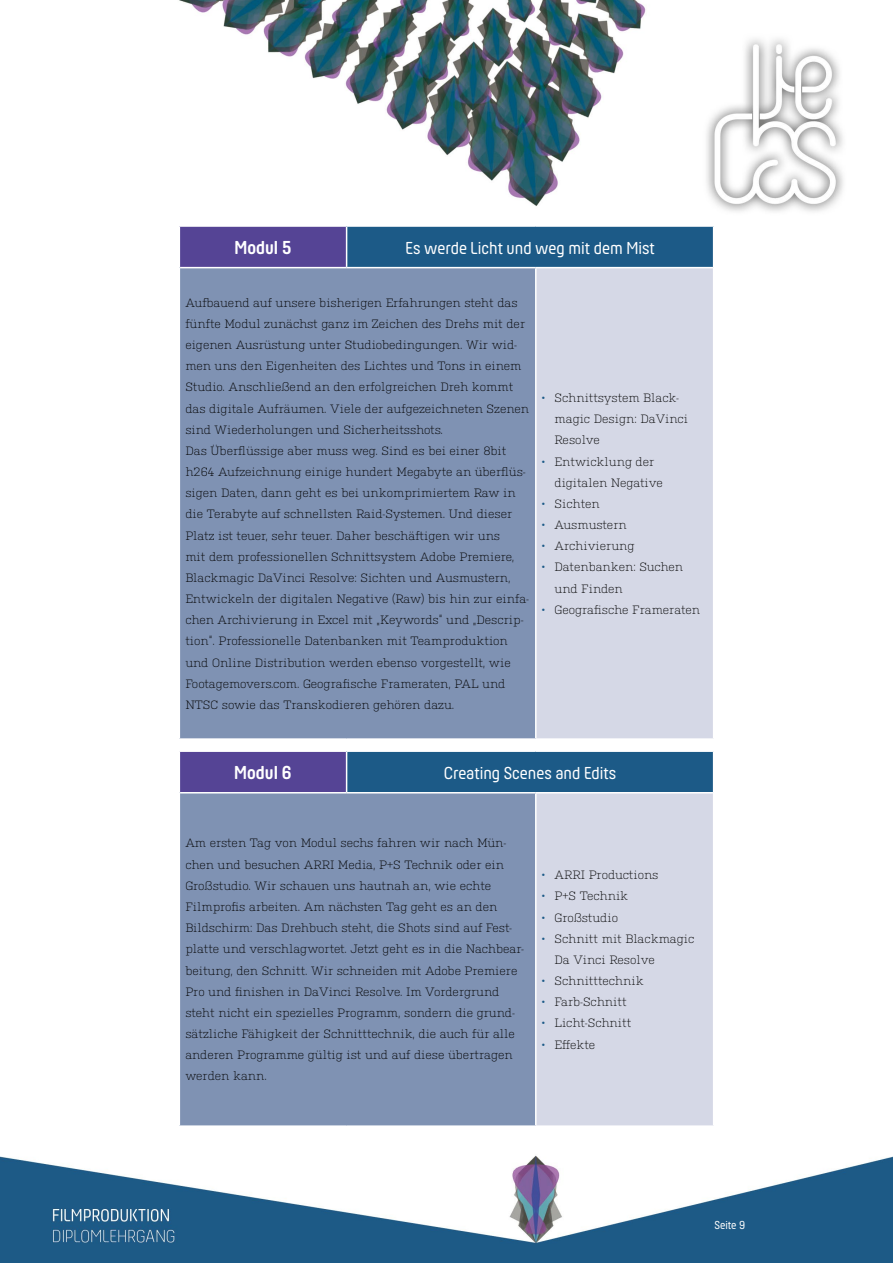
<style>
.page{position:relative;width:893px;height:1263px;background:#fff}
.page>*{position:absolute;margin:0;border:0;box-sizing:border-box;transform-origin:0 0}
.t1{font:700 19.5px "Hansom FY";color:#fff}
.t2{font:18px "Hansom FY";color:#fff}
.t3{font:300 12px/21.1px "Kulturista";color:#000}
.t4{font:300 12px "Kulturista";letter-spacing:-.02em;color:#000}
.t5{font:12px "Hansom FY";color:#fff}
.s1{color:#1c5a87}
</style>
<div class="page">
<img style="left:0;top:0;width:893px;height:1263px">
<div style="left:179px;top:226px;width:168px;height:42px;background:#554495"></div>
<div style="left:347px;top:226px;width:367px;height:42px;background:#1c5a87"></div>
<div style="left:179px;top:268px;width:357px;height:471px;background:#7f92b3"></div>
<div style="left:536px;top:268px;width:178px;height:471px;background:#d5d8e6"></div>
<hr style="left:179px;top:227px;width:1px;height:41px;background:#fff">
<hr style="left:179px;top:268px;width:1px;height:470px;background:#fff">
<hr style="left:346px;top:227px;width:1px;height:40px;background:#fff">
<hr style="left:713px;top:227px;width:1px;height:41px;background:#fff">
<hr style="left:535px;top:268px;width:1px;height:470px;background:#fff">
<hr style="left:713px;top:268px;width:1px;height:470px;background:#fff">
<hr style="left:179px;top:225px;width:168px;height:2px;background:#fff">
<hr style="left:347px;top:225px;width:189px;height:2px;background:#fff">
<hr style="left:536px;top:225px;width:178px;height:2px;background:#fff">
<hr style="left:180px;top:267px;width:167px;height:1px;background:#fff">
<hr style="left:347px;top:267px;width:189px;height:1px;background:#fff">
<hr style="left:536px;top:267px;width:177px;height:1px;background:#fff">
<hr style="left:179px;top:738px;width:168px;height:2px;background:#fff">
<hr style="left:347px;top:738px;width:189px;height:2px;background:#fff">
<hr style="left:536px;top:738px;width:178px;height:2px;background:#fff">
<div style="left:179px;top:751px;width:168px;height:42px;background:#554495"></div>
<div style="left:347px;top:751px;width:367px;height:42px;background:#1c5a87"></div>
<div style="left:179px;top:793px;width:357px;height:333px;background:#7f92b3"></div>
<div style="left:536px;top:793px;width:178px;height:333px;background:#d5d8e6"></div>
<hr style="left:179px;top:752px;width:1px;height:41px;background:#fff">
<hr style="left:179px;top:793px;width:1px;height:332px;background:#fff">
<hr style="left:179px;top:1125px;width:168px;height:2px;background:#fff">
<hr style="left:347px;top:1125px;width:189px;height:2px;background:#fff">
<hr style="left:536px;top:1125px;width:178px;height:2px;background:#fff">
<hr style="left:346px;top:752px;width:1px;height:40px;background:#fff">
<hr style="left:713px;top:752px;width:1px;height:41px;background:#fff">
<hr style="left:535px;top:793px;width:1px;height:332px;background:#fff">
<hr style="left:713px;top:793px;width:1px;height:332px;background:#fff">
<hr style="left:179px;top:750px;width:168px;height:2px;background:#fff">
<hr style="left:347px;top:750px;width:189px;height:2px;background:#fff">
<hr style="left:536px;top:750px;width:178px;height:2px;background:#fff">
<hr style="left:180px;top:792px;width:167px;height:1px;background:#fff">
<hr style="left:347px;top:792px;width:189px;height:1px;background:#fff">
<hr style="left:536px;top:792px;width:177px;height:1px;background:#fff">
<h1 class="t1" style="left:234px;top:236px;width:59px">Modul 5</h1>
<h2 class="t2" style="left:406px;top:237px;width:250px">Es werde Licht und weg mit dem Mist</h2>
<p class="t3" style="left:185px;top:291px;width:345px">Aufbauend auf unsere bisherigen Erfahrungen steht das fünfte Modul zunächst ganz im Zeichen des Drehs mit der eigenen Ausrüstung unter Studiobedingungen. Wir wid&shy;men uns den Eigenheiten des Lichtes und Tons in einem Studio. Anschließend an den erfolgreichen Dreh kommt das digitale Aufräumen. Viele der aufgezeichneten Szenen sind Wiederholungen und Sicherheitsshots.<br>Das Überflüssige aber muss weg. Sind es bei einer 8bit h264 Aufzeichnung einige hundert Megabyte an überflüs&shy;sigen Daten, dann geht es bei unkomprimiertem Raw in die Terabyte auf schnellsten Raid-Systemen. Und dieser Platz ist teuer, sehr teuer. Daher beschäftigen wir uns<br>mit dem professionellen Schnittsystem Adobe Premiere, Blackmagic DaVinci Resolve: Sichten und Ausmustern, Entwickeln der digitalen Negative (Raw) bis hin zur einfa&shy;chen Archivierung in Excel mit „Keywords“ und „Descrip&shy;tion“. Professionelle Datenbanken mit Teamproduktion und Online Distribution werden ebenso vorgestellt, wie Footagemovers.com. Geografische Frameraten, PAL und NTSC sowie das Transkodieren gehören dazu.</p>
<p class="t3" style="left:555px;top:386px;width:135px;text-indent:-13px"><span class="s1">•</span> Schnittsystem Black&shy;magic Design: DaVinci<br>Resolve</p>
<p class="t3" style="left:555px;top:450px;width:110px;text-indent:-13px"><span class="s1">•</span> Entwicklung der digitalen Negative</p>
<p class="t3" style="left:542px;top:492px;width:59px"><span class="s1">•</span> Sichten</p>
<p class="t4" style="left:542px;top:516px;width:86px"><span class="s1">•</span> Ausmustern</p>
<p class="t3" style="left:542px;top:534px;width:94px"><span class="s1">•</span> Archivierung</p>
<p class="t3" style="left:555px;top:556px;width:130px;text-indent:-13px"><span class="s1">•</span> Datenbanken: Suchen und Finden</p>
<p class="t3" style="left:542px;top:598px;width:160px"><span class="s1">•</span> Geografische Frameraten</p>
<h1 class="t1" style="left:234px;top:761px;width:59px">Modul 6</h1>
<h2 class="t2" style="left:444px;top:762px;width:174px">Creating Scenes and Edits</h2>
<p class="t3" style="left:185px;top:832px;width:340px">Am ersten Tag von Modul sechs fahren wir nach Mün&shy;chen und besuchen ARRI Media, P+S Technik oder ein Großstudio. Wir schauen uns hautnah an, wie echte Filmprofis arbeiten. Am nächsten Tag geht es an den Bildschirm: Das Drehbuch steht, die Shots sind auf Fest&shy;platte und verschlagwortet. Jetzt geht es in die Nachbear&shy;beitung, den Schnitt. Wir schneiden mit Adobe Premiere Pro und finishen in DaVinci Resolve. Im Vordergrund steht nicht ein spezielles Programm, sondern die grund&shy;sätzliche Fähigkeit der Schnitttechnik, die auch für alle anderen Programme gültig ist und auf diese übertragen werden kann.</p>
<p class="t3" style="left:542px;top:863px;width:118px"><span class="s1">•</span> ARRI Productions</p>
<p class="t3" style="left:542px;top:885px;width:88px"><span class="s1">•</span> P+S Technik</p>
<p class="t3" style="left:542px;top:906px;width:78px"><span class="s1">•</span> Großstudio</p>
<p class="t3" style="left:555px;top:927px;width:141px;text-indent:-13px"><span class="s1">•</span> Schnitt mit Blackmagic<br>Da Vinci Resolve</p>
<p class="t3" style="left:542px;top:969px;width:103px"><span class="s1">•</span> Schnitttechnik</p>
<p class="t3" style="left:542px;top:990px;width:86px"><span class="s1">•</span> Farb-Schnitt</p>
<p class="t3" style="left:542px;top:1012px;width:91px"><span class="s1">•</span> Licht-Schnitt</p>
<p class="t3" style="left:542px;top:1033px;width:55px"><span class="s1">•</span> Effekte</p>
<p class="t5" style="left:714px;top:1218px;width:32px">Seite 9</p>
</div>
